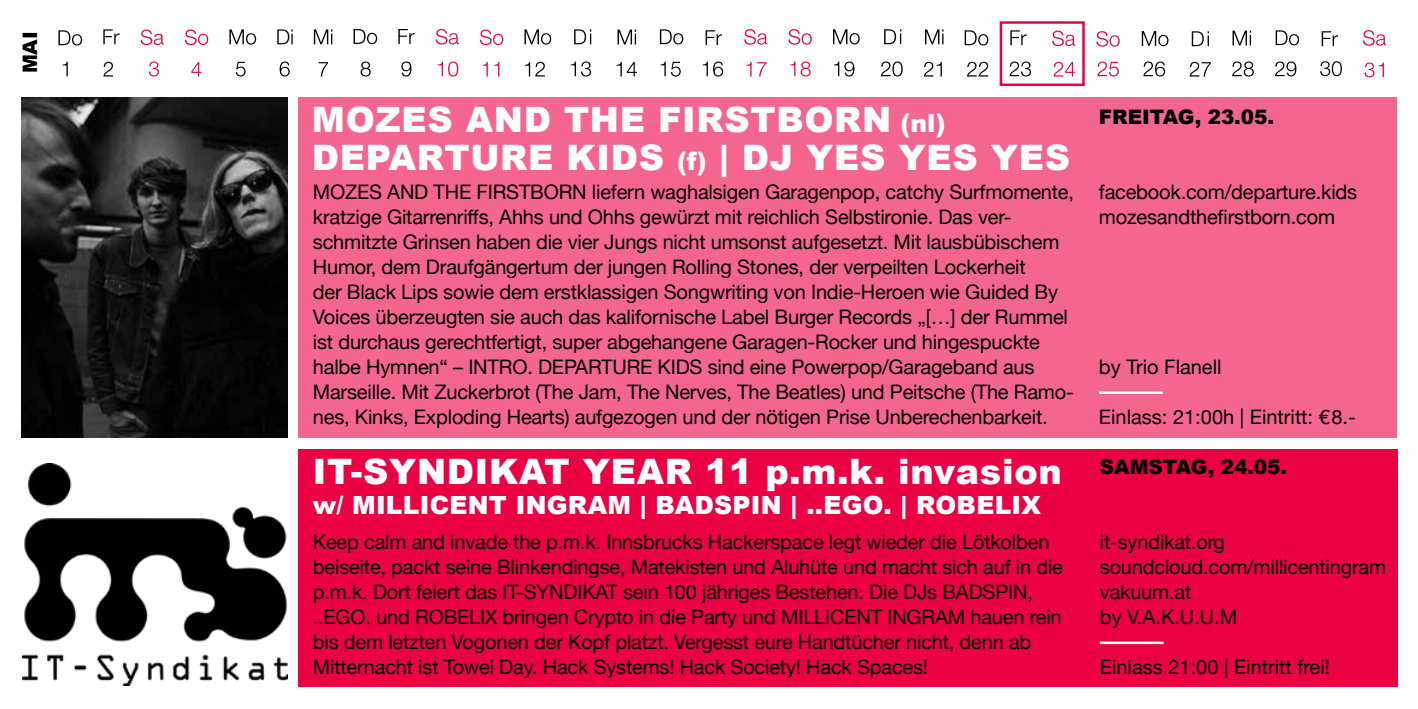
<style>
.page{position:relative;width:1418px;height:709px;background:#fff}
.page>*{position:absolute;margin:0;border:0;box-sizing:border-box;transform-origin:0 0}
.t1{font:900 35px/37.5px "Arial";letter-spacing:.02em;color:#fff}
.t2{font:900 25px "Arial";letter-spacing:.01em;color:#fff}
.t3{font:20px/25px "Helvetica Neue";letter-spacing:-.01em;color:#000}
.t4{font:900 20px "Arial";letter-spacing:-.005em;color:#000}
.s1{font-size:25px}
</style>
<div class="page">
<svg style="left:435px;top:29px;width:24px;height:15px"></svg>
<svg style="left:438px;top:61px;width:20px;height:16px"></svg>
<svg style="left:705px;top:30px;width:17px;height:15px"></svg>
<svg style="left:702px;top:61px;width:21px;height:16px"></svg>
<svg style="left:103px;top:62px;width:10px;height:15px"></svg>
<svg style="left:103px;top:29px;width:17px;height:15px"></svg>
<svg style="left:149px;top:61px;width:10px;height:16px"></svg>
<svg style="left:141px;top:30px;width:23px;height:15px"></svg>
<svg style="left:319px;top:62px;width:9px;height:15px"></svg>
<svg style="left:314px;top:29px;width:18px;height:15px"></svg>
<svg style="left:191px;top:62px;width:10px;height:15px"></svg>
<svg style="left:185px;top:30px;width:23px;height:15px"></svg>
<svg style="left:236px;top:62px;width:10px;height:15px"></svg>
<svg style="left:229px;top:29px;width:27px;height:16px"></svg>
<svg style="left:280px;top:61px;width:10px;height:16px"></svg>
<svg style="left:277px;top:29px;width:16px;height:15px"></svg>
<svg style="left:401px;top:61px;width:10px;height:16px"></svg>
<svg style="left:398px;top:29px;width:16px;height:15px"></svg>
<svg style="left:360px;top:61px;width:11px;height:16px"></svg>
<svg style="left:353px;top:29px;width:24px;height:15px"></svg>
<svg style="left:482px;top:62px;width:6px;height:15px"></svg>
<svg style="left:494px;top:62px;width:5px;height:15px"></svg>
<svg style="left:480px;top:30px;width:23px;height:15px"></svg>
<svg style="left:525px;top:62px;width:20px;height:15px"></svg>
<svg style="left:524px;top:29px;width:27px;height:16px"></svg>
<svg style="left:571px;top:61px;width:20px;height:16px"></svg>
<svg style="left:574px;top:29px;width:17px;height:15px"></svg>
<svg style="left:660px;top:62px;width:5px;height:14px"></svg>
<svg style="left:671px;top:62px;width:9px;height:15px"></svg>
<svg style="left:660px;top:29px;width:23px;height:15px"></svg>
<svg style="left:616px;top:62px;width:21px;height:15px"></svg>
<svg style="left:617px;top:30px;width:19px;height:14px"></svg>
<svg style="left:790px;top:61px;width:20px;height:16px"></svg>
<svg style="left:788px;top:29px;width:23px;height:16px"></svg>
<svg style="left:746px;top:62px;width:5px;height:15px"></svg>
<svg style="left:757px;top:62px;width:9px;height:15px"></svg>
<svg style="left:744px;top:29px;width:23px;height:16px"></svg>
<svg style="left:834px;top:61px;width:20px;height:16px"></svg>
<svg style="left:833px;top:29px;width:26px;height:15px"></svg>
<svg style="left:881px;top:61px;width:21px;height:16px"></svg>
<svg style="left:884px;top:29px;width:17px;height:15px"></svg>
<svg style="left:923px;top:62px;width:18px;height:15px"></svg>
<svg style="left:925px;top:29px;width:18px;height:15px"></svg>
<svg style="left:1009px;top:61px;width:22px;height:16px"></svg>
<svg style="left:1010px;top:30px;width:16px;height:15px"></svg>
<svg style="left:967px;top:62px;width:21px;height:15px"></svg>
<svg style="left:964px;top:30px;width:24px;height:16px"></svg>
<svg style="left:1053px;top:62px;width:22px;height:15px"></svg>
<svg style="left:1052px;top:31px;width:23px;height:15px"></svg>
<svg style="left:1097px;top:61px;width:21px;height:16px"></svg>
<svg style="left:1096px;top:31px;width:23px;height:16px"></svg>
<svg style="left:1143px;top:61px;width:22px;height:16px"></svg>
<svg style="left:1141px;top:31px;width:27px;height:15px"></svg>
<svg style="left:1189px;top:62px;width:21px;height:15px"></svg>
<svg style="left:1191px;top:31px;width:17px;height:15px"></svg>
<svg style="left:1320px;top:61px;width:21px;height:15px"></svg>
<svg style="left:1321px;top:31px;width:16px;height:15px"></svg>
<svg style="left:1275px;top:62px;width:21px;height:14px"></svg>
<svg style="left:1275px;top:30px;width:23px;height:15px"></svg>
<svg style="left:1232px;top:61px;width:21px;height:16px"></svg>
<svg style="left:1232px;top:31px;width:18px;height:14px"></svg>
<svg style="left:1364px;top:62px;width:19px;height:15px"></svg>
<svg style="left:1363px;top:30px;width:22px;height:16px"></svg>
<svg style="left:63px;top:62px;width:5px;height:14px"></svg>
<svg style="left:58px;top:30px;width:24px;height:16px"></svg>
<img style="left:23px;top:463px;width:264px;height:223px">
<div style="left:298px;top:97px;width:1098px;height:341px;background:#f4668f"></div>
<div style="left:999px;top:21px;width:85px;height:65px;border:2px solid #ec0044"></div>
<hr style="left:1098px;top:391px;width:64px;height:3px;background:#fff">
<img style="left:21px;top:97px;width:266px;height:341px">
<div style="left:298px;top:449px;width:1099px;height:237px;background:#ec0044"></div>
<hr style="left:1099px;top:641px;width:64px;height:3px;background:#fff">
<p class="t4" style="left:16px;top:73px;width:44px;rotate:-90deg">MAI</p>
<h1 class="t1" style="left:312px;top:100px;width:732px">MOZES AND THE FI RSTBORN <span class="s1">(NL)<br></span>DEPARTURE KI DS <span class="s1">(F)</span> | DJ YES YES YES</h1>
<p class="t3" style="left:313px;top:179px;width:762px">MOZES AND THE FIRSTBORN liefern waghalsigen Garagenpop, catchy Surfmomente, kratzige Gitarrenriffs, Ahhs und Ohhs gewürzt mit reichlich Selbstironie. Das ver&shy;schmitzte Grinsen haben die vier Jungs nicht umsonst aufgesetzt. Mit lausbübischem Humor, dem Draufgängertum der jungen Rolling Stones, der verpeilten Lockerheit<br>der Black Lips sowie dem erstklassigen Songwriting von Indie-Heroen wie Guided By Voices überzeugten sie auch das kalifornische Label Burger Records „[…] der Rummel ist durchaus gerechtfertigt, super abgehangene Garagen-Rocker und hingespuckte halbe Hymnen“ – INTRO. DEPARTURE KIDS sind eine Powerpop/Garageband aus Marseille. Mit Zuckerbrot (The Jam, The Nerves, The Beatles) und Peitsche (The Ramo&shy;nes, Kinks, Exploding Hearts) aufgezogen und der nötigen Prise Unberechenbarkeit.</p>
<h1 class="t1" style="left:313px;top:452px;width:203px">IT-SYNDIKAT</h1>
<h1 class="t1" style="left:583px;top:452px;width:29px">YEAR</h1>
<h1 class="t1" style="left:705px;top:452px;width:358px">11 P.M.K. INVASION</h1>
<p class="t2" style="left:313px;top:487px;width:729px">W/ MI LLICENT INGRAM | BADSPIN | ..EGO. | ROBELIX</p>
<p class="t3" style="left:313px;top:529px;width:751px">Keep calm and invade the p.m.k. Innsbrucks Hackerspace legt wieder die Lötkolben beiseite, packt seine Blinkendingse, Matekisten und Aluhüte und macht sich auf in die p.m.k. Dort feiert das IT-SYNDIKAT sein 100 jähriges Bestehen. Die DJs BADSPIN, ..EGO. und ROBELIX bringen Crypto in die Party und MILLICENT INGRAM hauen rein bis dem letzten Vogonen der Kopf platzt. Vergesst eure Handtücher nicht, denn ab Mitternacht ist Towel Day. Hack Systems! Hack Society! Hack Spaces!</p>
<p class="t4" style="left:1098px;top:102px;width:176px">FREITAG, 23.05.</p>
<p class="t3" style="left:1098px;top:179px;width:260px">facebook.com/departure.kids mozesandthefirstborn.com</p>
<p class="t3" style="left:1098px;top:354px;width:124px">by Trio Flanell</p>
<p class="t3" style="left:1098px;top:404px;width:258px">Einlass: 21:00h | Eintritt: €8.-</p>
<p class="t4" style="left:1099px;top:452px;width:189px">SAMSTAG, 24.05.</p>
<p class="t3" style="left:1099px;top:529px;width:288px">it-syndikat.org soundcloud.com/millicentingram vakuum.at<br>by v.a.k.u.u.m</p>
<p class="t3" style="left:1099px;top:654px;width:232px">Einlass 21:00 | Eintritt frei!</p>
</div>
